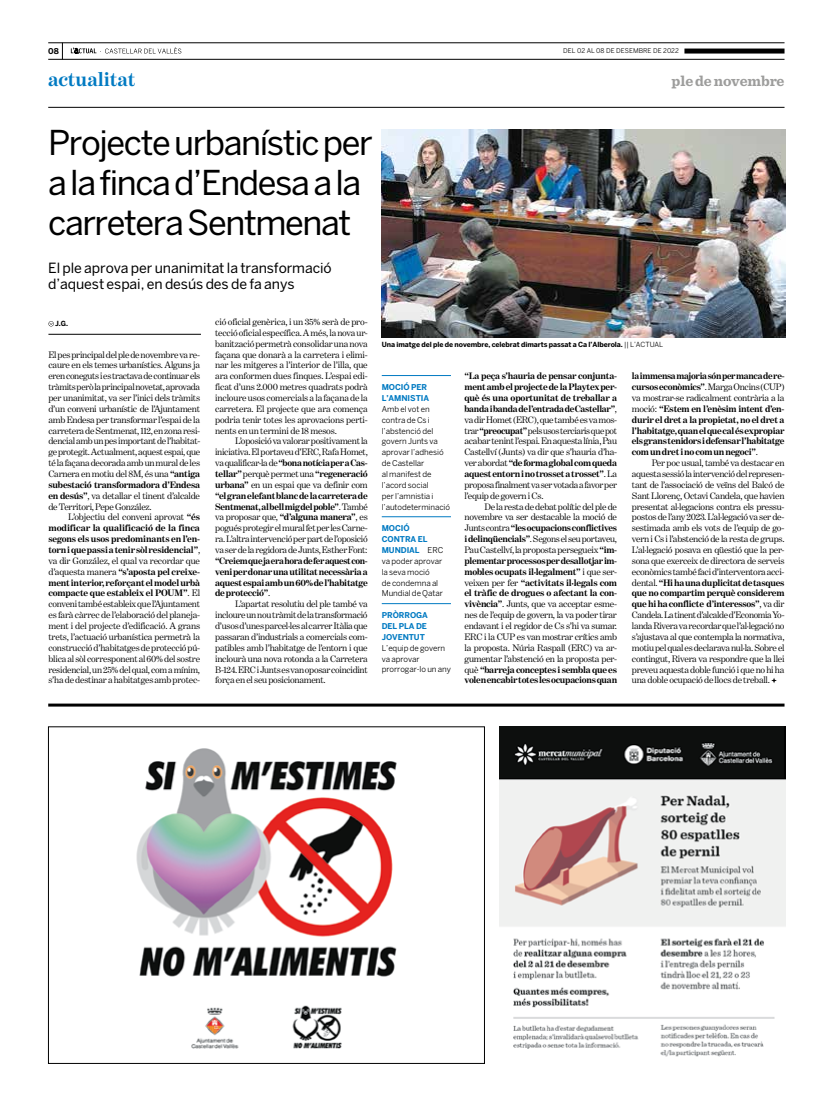
<style>
.page{position:relative;width:820px;height:1106px;background:#fff}
.page>*{position:absolute;margin:0;border:0;box-sizing:border-box;transform-origin:0 0}
.t1{font:34px/40px "Benton Sans";letter-spacing:-.04em;color:#000}
.t2{font:700 20px "Benton Modern One";letter-spacing:-.005em;color:#007ac2}
.t3{font:700 15px "Sentinel";letter-spacing:-.01em;color:#9d9d9c}
.t4{font:14px/16px "Benton Sans";letter-spacing:-.005em;color:#000}
.t5{font:9.5px/10.9px "Benton Modern One";letter-spacing:-.025em;color:#000;text-align:justify}
.t6{font:700 9.5px/10.9px "Benton Modern One";letter-spacing:-.025em;color:#000;text-align:justify}
.t7{font:8px/10.9px "Benton Sans";letter-spacing:-.005em;color:#000}
.t8{font:700 8px/10.9px "Benton Sans";letter-spacing:-.01em;color:#007ac2}
.t9{font:700 8px "Benton Sans";color:#000}
.t10{font:700 7px "Benton Sans";letter-spacing:-.01em;color:#000}
.t11{font:6.5px "Benton Sans";letter-spacing:.005em;color:#000}
.s1{font-weight:700}
.s2{font-weight:400}
.s3{font-weight:700;color:#007ac2}
</style>
<div class="page">
<svg style="left:62px;top:44px;width:1px;height:15px"></svg>
<hr style="left:48px;top:107px;width:736px;height:1px;background:#000">
<hr style="left:48px;top:43px;width:736px;height:1px;background:#000">
<hr style="left:48px;top:59px;width:736px;height:1px;background:#000">
<div style="left:684px;top:49px;width:100px;height:5px;background:#000"></div>
<svg style="left:71px;top:47px;width:110px;height:7px"></svg>
<hr style="left:48px;top:703px;width:736px;height:3px;background:#000">
<img style="left:381px;top:129px;width:404px;height:209px">
<svg style="left:48px;top:321px;width:6px;height:5px"></svg>
<hr style="left:48px;top:334px;width:153px;height:1px;background:#000">
<hr style="left:381px;top:375px;width:70px;height:1px;background:#007ac2">
<hr style="left:381px;top:516px;width:70px;height:1px;background:#007ac2">
<hr style="left:381px;top:603px;width:70px;height:1px;background:#007ac2">
<svg style="left:771px;top:678px;width:5px;height:5px"></svg>
<img style="left:499px;top:726px;width:286px;height:331px">
<img style="left:136px;top:748px;width:261px;height:301px">
<p class="t9" style="left:48px;top:46px;width:12px">08</p>
<p class="t11" style="left:563px;top:47px;width:117px">DEL 02 AL 08 DE DESEMBRE DE 2022</p>
<h2 class="t2" style="left:48px;top:68px;width:89px">actualitat</h2>
<h3 class="t3" style="left:671px;top:69px;width:114px">ple de novembre</h3>
<h1 class="t1" style="left:48px;top:123px;width:326px">Projecte urbanístic per a la finca d’Endesa a la carretera Sentmenat</h1>
<h3 class="t4" style="left:48px;top:260px;width:285px">El ple aprova per unanimitat la transformació d’aquest espai, en desús des de fa anys</h3>
<p class="t5" style="left:215px;top:316px;width:154px">ció oficial genèrica, i un 35% serà de pro&shy;tecció oficial específica. A més, la nova ur&shy;banització permetrà consolidar una nova façana que donarà a la carretera i elimi&shy;nar les mitgeres a l’interior de l’illa, que ara conformen dues finques. L’espai edi&shy;ficat d’uns 2.000 metres quadrats podrà incloure usos comercials a la façana de la carretera. El projecte que ara comença podria tenir totes les aprovacions perti&shy;nents en un termini de 18 mesos.</p>
<p class="t5" style="left:215px;top:436px;width:154px;text-indent:20px">L’oposició va valorar positivament la iniciativa. El portaveu d’ERC, Rafa Homet, va qualificar-la de <span class="s1">“bona notícia per a Cas&shy;tellar”</span> perquè permet una <span class="s1">“regeneració urbana”</span> en un espai que va definir com <span class="s1">“el gran elefant blanc de la carretera de Sentmenat, al bell mig del poble”</span>. També va proposar que, <span class="s1">“d’alguna manera”</span>, es pogués protegir el mural fet per les Carne&shy;ra. L’altra intervenció per part de l’oposició va ser de la regidora de Junts, Esther Font:</p>
<p class="t6" style="left:215px;top:555px;width:154px">“Creiem que ja era hora de fer aquest con&shy;veni per donar una utilitat necessària a aquest espai amb un 60% de l’habitatge de protecció”<span class="s2">.</span></p>
<p class="t5" style="left:215px;top:598px;width:154px;text-indent:20px">L’apartat resolutiu del ple també va incloure un nou tràmit de la transformació d’usos d’unes parcel·les al carrer Itàlia que passaran d’industrials a comercials com&shy;patibles amb l’habitatge de l’entorn i que inclourà una nova rotonda a la Carretera B-124. ERC i Junts es van oposar coincidint força en el seu posicionament.</p>
<p class="t10" style="left:55px;top:320px;width:14px">J.G.</p>
<p class="t5" style="left:48px;top:349px;width:153px">El pes principal del ple de novembre va re&shy;caure en els temes urbanístics. Alguns ja eren coneguts i es tractava de continuar els tràmits però la principal novetat, aprovada per unanimitat, va ser l’inici dels tràmits d’un conveni urbanístic de l’Ajuntament amb Endesa per transformar l’espai de la carretera de Sentmenat, 112, en zona resi&shy;dencial amb un pes important de l’habitat&shy;ge protegit. Actualment, aquest espai, que té la façana decorada amb un mural de les Carnera en motiu del 8M, és una <span class="s1">“antiga subestació transformadora d’Endesa en desús”</span>, va detallar el tinent d’alcalde de Territori, Pepe González.</p>
<p class="t5" style="left:48px;top:512px;width:153px;text-indent:20px">L’objectiu del conveni aprovat <span class="s1">“és modificar la qualificació de la finca segons els usos predominants en l’en&shy;torn i que passi a tenir sòl residencial”</span>, va dir González, el qual va recordar que d’aquesta manera <span class="s1">“s’aposta pel creixe&shy;ment interior, reforçant el model urbà compacte que estableix el POUM”</span>. El conveni també estableix que l’Ajuntament es farà càrrec de l’elaboració del planeja&shy;ment i del projecte d’edificació. A grans trets, l’actuació urbanística permetrà la construcció d’habitatges de protecció pú&shy;blica al sòl corresponent al 60% del sostre residencial, un 25% del qual, com a mínim, s’ha de destinar a habitatges amb protec-</p>
<p class="t10" style="left:381px;top:340px;width:283px">Una imatge del ple de novembre, celebrat dimarts passat a Ca l’Alberola. <span class="s2">|| L’ACTUAL</span></p>
<p class="t5" style="left:464px;top:370px;width:154px"><span class="s1">“La peça s’hauria de pensar conjunta&shy;ment amb el projecte de la Playtex per&shy;què és una oportunitat de treballar a banda i banda de l’entrada de Castellar”</span>, va dir Homet (ERC), que també es va mos&shy;trar <span class="s1">“preocupat”</span> pels usos terciaris que pot acabar tenint l’espai. En aquesta línia, Pau Castellví (Junts) va dir que s’hauria d’ha&shy;ver abordat <span class="s1">“de forma global com queda aquest entorn i no trosset a trosset”</span>. La proposa finalment va ser votada a favor per l’equip de govern i Cs.</p>
<p class="t5" style="left:464px;top:501px;width:154px;text-indent:20px">De la resta de debat polític del ple de novembre va ser destacable la moció de Junts contra <span class="s1">“les ocupacions conflictives i delinqüencials”</span>. Segons el seu portaveu, Pau Castellví, la proposta persegueix <span class="s1">“im&shy;plementar processos per desallotjar im&shy;mobles ocupats il·legalment”</span> i que ser&shy;veixen per fer <span class="s1">“activitats il·legals com el tràfic de drogues o afectant la con&shy;vivència”</span>. Junts, que va acceptar esme&shy;nes de l’equip de govern, la va poder tirar endavant i el regidor de Cs s’hi va sumar.<br>ERC i la CUP es van mostrar crítics amb la proposta. Núria Raspall (ERC) va ar&shy;gumentar l’abstenció en la proposta per&shy;què <span class="s1">“barreja conceptes i sembla que es volen encabir totes les ocupacions quan</span></p>
<p class="t6" style="left:631px;top:370px;width:154px">la immensa majoria són per manca de re&shy;cursos econòmics”<span class="s2">. Marga Oncins (CUP) va mostrar-se radicalment contrària a la moció:</span> “Estem en l’enèsim intent d’en&shy;durir el dret a la propietat, no el dret a l’habitatge, quan el que cal és expropiar els grans tenidors i defensar l’habitatge com un dret i no com un negoci”<span class="s2">.</span></p>
<p class="t5" style="left:631px;top:457px;width:154px;text-indent:20px">Per poc usual, també va destacar en aquesta sessió la intervenció del represen&shy;tant de l’associació de veïns del Balcó de Sant Llorenç, Octavi Candela, que havien presentat al·legacions contra els pressu&shy;postos de l’any 2023. L’al·legació va ser de&shy;sestimada amb els vots de l’equip de go&shy;vern i Cs i l’abstenció de la resta de grups.<br>L’al·legació posava en qüestió que la per&shy;sona que exerceix de directora de serveis econòmics també faci d’interventora acci&shy;dental. <span class="s1">“Hi ha una duplicitat de tasques que no compartim perquè considerem que hi ha conflicte d’interessos”</span>, va dir Candela. La tinent d’alcalde d’Economia Yo&shy;landa Rivera va recordar que l’al·legació no s’ajustava al que contempla la normativa, motiu pel qual es declarava nul·la. Sobre el contingut, Rivera va respondre que la llei preveu aquesta doble funció i que no hi ha una doble ocupació de llocs de treball.</p>
<p class="t8" style="left:381px;top:381px;width:49px">MOCIÓ PER<br>L’AMNISTIA</p>
<p class="t7" style="left:381px;top:403px;width:70px">Amb el vot en contra de Cs i l’abstenció del govern Junts va aprovar l’adhesió de Castellar<br>al manifest de l’acord social<br>per l’amnistia i l’autodeterminació</p>
<p class="t7" style="left:381px;top:523px;width:63px"><span class="s3">MOCIÓ<br>CONTRA EL<br>MUNDIAL</span> ERC va poder aprovar la seva moció<br>de condemna al<br>Mundial de Qatar</p>
<p class="t8" style="left:381px;top:609px;width:48px">PRÒRROGA<br>DEL PLA DE<br>JOVENTUT</p>
<p class="t7" style="left:381px;top:642px;width:71px">L’equip de govern va aprovar prorrogar-lo un any</p>
</div>
